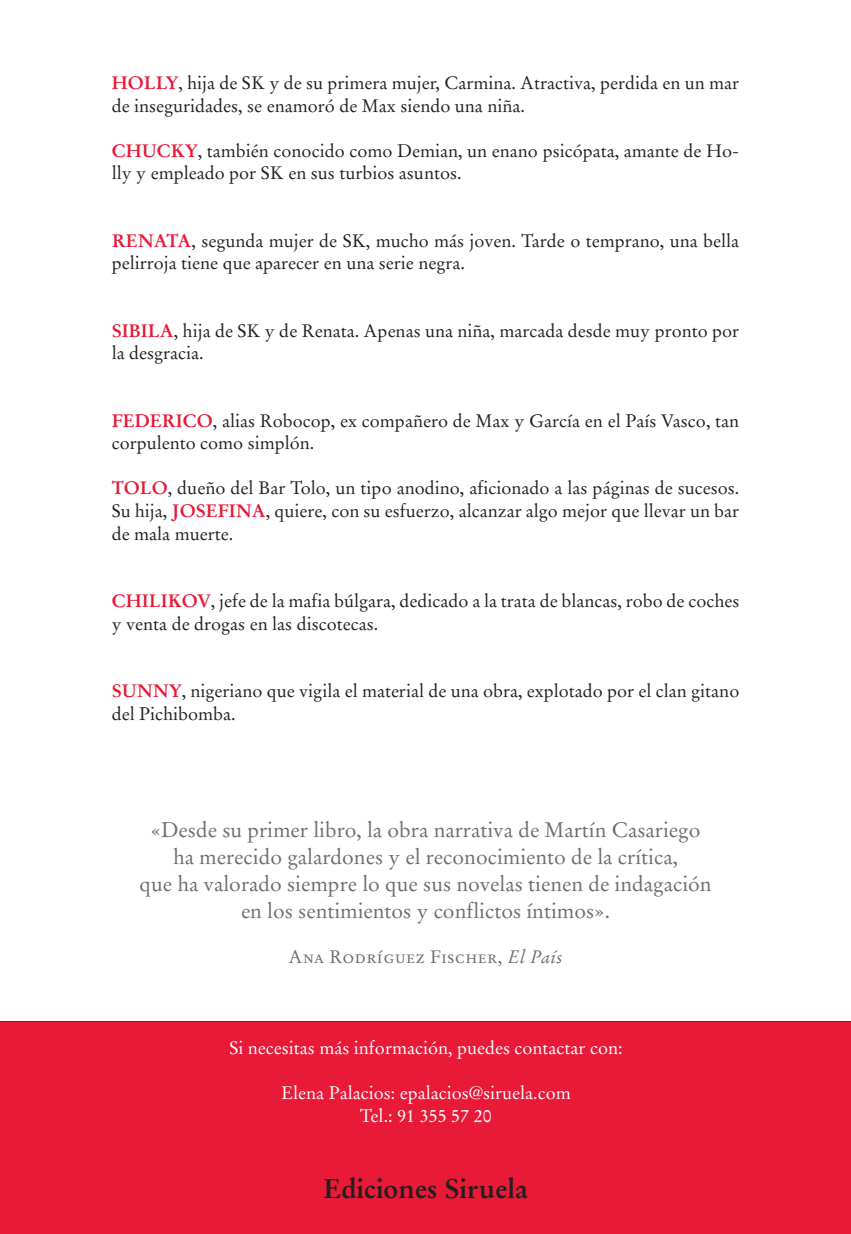
<style>
.page{position:relative;width:851px;height:1234px;background:#fff}
.page>*{position:absolute;margin:0;border:0;box-sizing:border-box;transform-origin:0 0}
.t1{font:700 27px "Stempel Garamond LT Std";color:#231f20}
.t2{font:21px/27px "Stempel Garamond LT Std";color:#6c6d70;text-align:center}
.t3{font:18px/22.5px "Stempel Garamond LT Std";color:#231f20}
.t4{font:18px/22.5px "Stempel Garamond LT Std";color:#fff;text-align:center}
.t5{font:18px "Stempel Garamond LT Std";letter-spacing:.025em;color:#6c6d70}
.s1{font-weight:700;color:#e91938}
.s2{font-style:italic}
</style>
<div class="page">
<div style="left:0;top:1021px;width:850px;height:212px;background:#e91938"></div>
<p class="t3" style="left:112px;top:72px;width:629px"><span class="s1">HOLLY</span>, hija de SK y de su primera mujer, Carmina. Atractiva, perdida en un mar de inseguridades, se enamoró de Max siendo una niña.</p>
<p class="t3" style="left:112px;top:139px;width:629px"><span class="s1">CHUCKY</span>, también conocido como Demian, un enano psicópata, amante de Ho&shy;lly y empleado por SK en sus turbios asuntos.</p>
<p class="t3" style="left:112px;top:229px;width:629px"><span class="s1">RENATA</span>, segunda mujer de SK, mucho más joven. Tarde o temprano, una bella pelirroja tiene que aparecer en una serie negra.</p>
<p class="t3" style="left:112px;top:319px;width:629px"><span class="s1">SIBILA</span>, hija de SK y de Renata. Apenas una niña, marcada desde muy pronto por la desgracia.</p>
<p class="t3" style="left:112px;top:409px;width:629px"><span class="s1">FEDERICO</span>, alias Robocop, ex compañero de Max y García en el País Vasco, tan corpulento como simplón.</p>
<p class="t3" style="left:112px;top:477px;width:629px;text-align:justify"><span class="s1">TOLO</span>, dueño del Bar Tolo, un tipo anodino, aficionado a las páginas de sucesos.<br>Su hija, <span class="s1">JOSEFINA</span>, quiere, con su esfuerzo, alcanzar algo mejor que llevar un bar de mala muerte.</p>
<p class="t3" style="left:112px;top:589px;width:629px"><span class="s1">CHILIKOV</span>, jefe de la mafia búlgara, dedicado a la trata de blancas, robo de coches y venta de drogas en las discotecas.</p>
<p class="t3" style="left:112px;top:679px;width:629px"><span class="s1">SUNNY</span>, nigeriano que vigila el material de una obra, explotado por el clan gitano del Pichibomba.</p>
<p class="t2" style="left:139px;top:816px;width:573px">«Desde su primer libro, la obra narrativa de Martín Casariego ha merecido galardones y el reconocimiento de la crítica,<br>que ha valorado siempre lo que sus novelas tienen de indagación en los sentimientos y conflictos íntimos».</p>
<p class="t5" style="left:288px;top:945px;width:275px">Ana Rodríguez Fischer, <span class="s2">El País</span></p>
<p class="t4" style="left:229px;top:1036px;width:394px">Si necesitas más información, puedes contactar con:</p>
<p class="t4" style="left:281px;top:1081px;width:291px">Elena Palacios: epalacios@siruela.com<br>Tel.: 91 355 57 20</p>
<h1 class="t1" style="left:323px;top:1171px;width:206px">Ediciones Siruela</h1>
</div>
